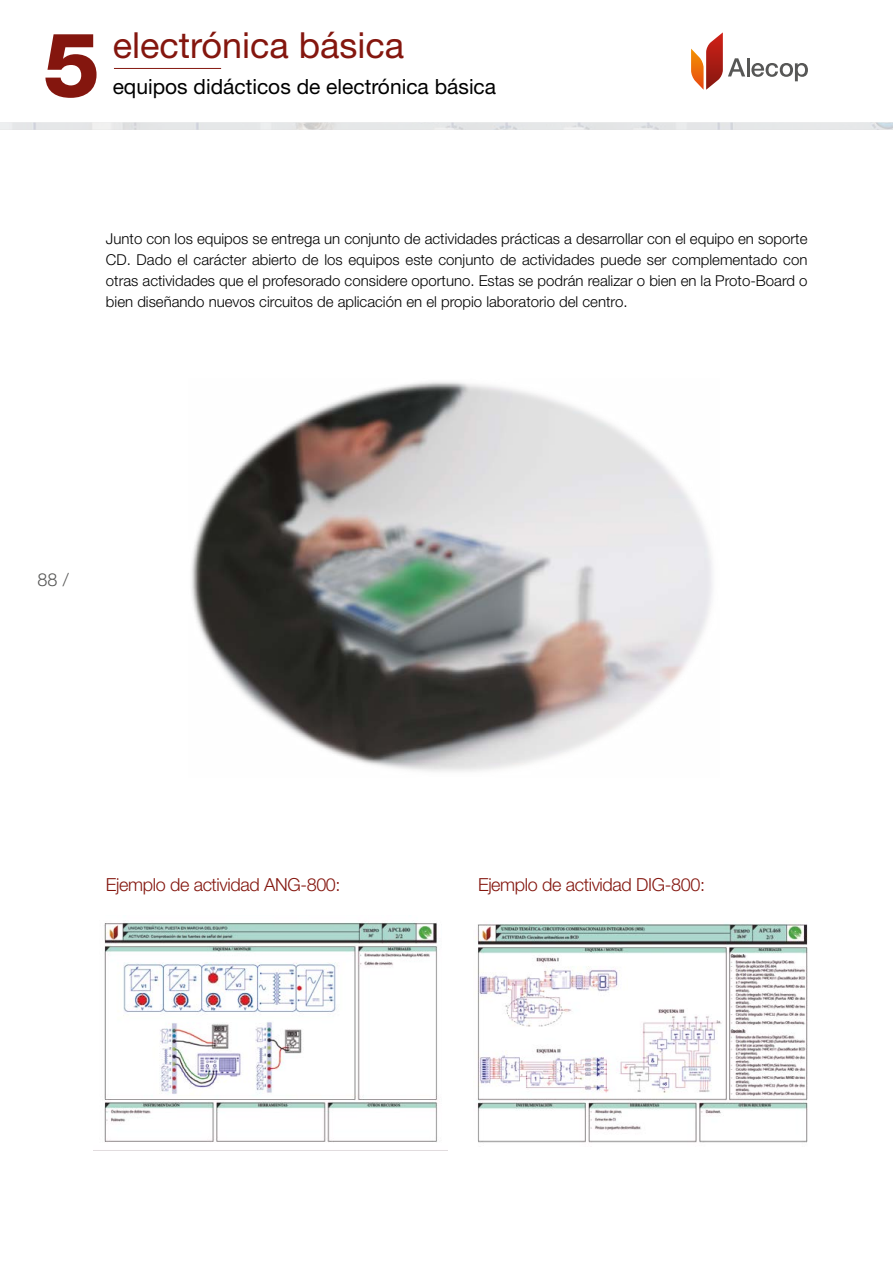
<style>
.page{position:relative;width:893px;height:1263px;background:#fff}
.page>*{position:absolute;margin:0;border:0;box-sizing:border-box;transform-origin:0 0}
.t1{font:800 90px "Helvetica Neue LT Std";color:#84160e}
.t2{font:36px "Helvetica Neue LT Std";color:#84160e}
.t3{font:21px "Helvetica Neue LT Std";color:#000}
.t4{font:300 18px "Helvetica Neue LT Std";letter-spacing:-.02em;color:#84160e}
.t5{font:300 18px "Helvetica Neue LT Std";color:#575756}
.t6{font:300 15px/21px "Helvetica Neue LT Std";color:#000;text-align:justify}
</style>
<div class="page">
<div style="left:0;top:123px;width:893px;height:7px;background:#e3e3e3"></div>
<hr style="left:114px;top:68px;width:107px;height:1px;background:#84160e">
<svg style="left:691px;top:32px;width:117px;height:58px"></svg>
<img style="left:104px;top:920px;width:334px;height:222px">
<img style="left:475px;top:924px;width:333px;height:219px">
<img style="left:191px;top:381px;width:522px;height:391px">
<h1 class="t1" style="left:43px;top:11px;width:58px">5</h1>
<h2 class="t2" style="left:113px;top:24px;width:293px">electrónica básica</h2>
<h3 class="t3" style="left:113px;top:74px;width:385px">equipos didácticos de electrónica básica</h3>
<p class="t6" style="left:106px;top:228px;width:703px">Junto con los equipos se entrega un conjunto de actividades prácticas a desarrollar con el equipo en soporte CD. Dado el carácter abierto de los equipos este conjunto de actividades puede ser complementado con otras actividades que el profesorado considere oportuno. Estas se podrán realizar o bien en la Proto-Board o bien diseñando nuevos circuitos de aplicación en el propio laboratorio del centro.</p>
<p class="t5" style="left:38px;top:568px;width:33px">88 /</p>
<p class="t4" style="left:106px;top:873px;width:236px">Ejemplo de actividad ANG-800:</p>
<p class="t4" style="left:478px;top:873px;width:228px">Ejemplo de actividad DIG-800:</p>
</div>
